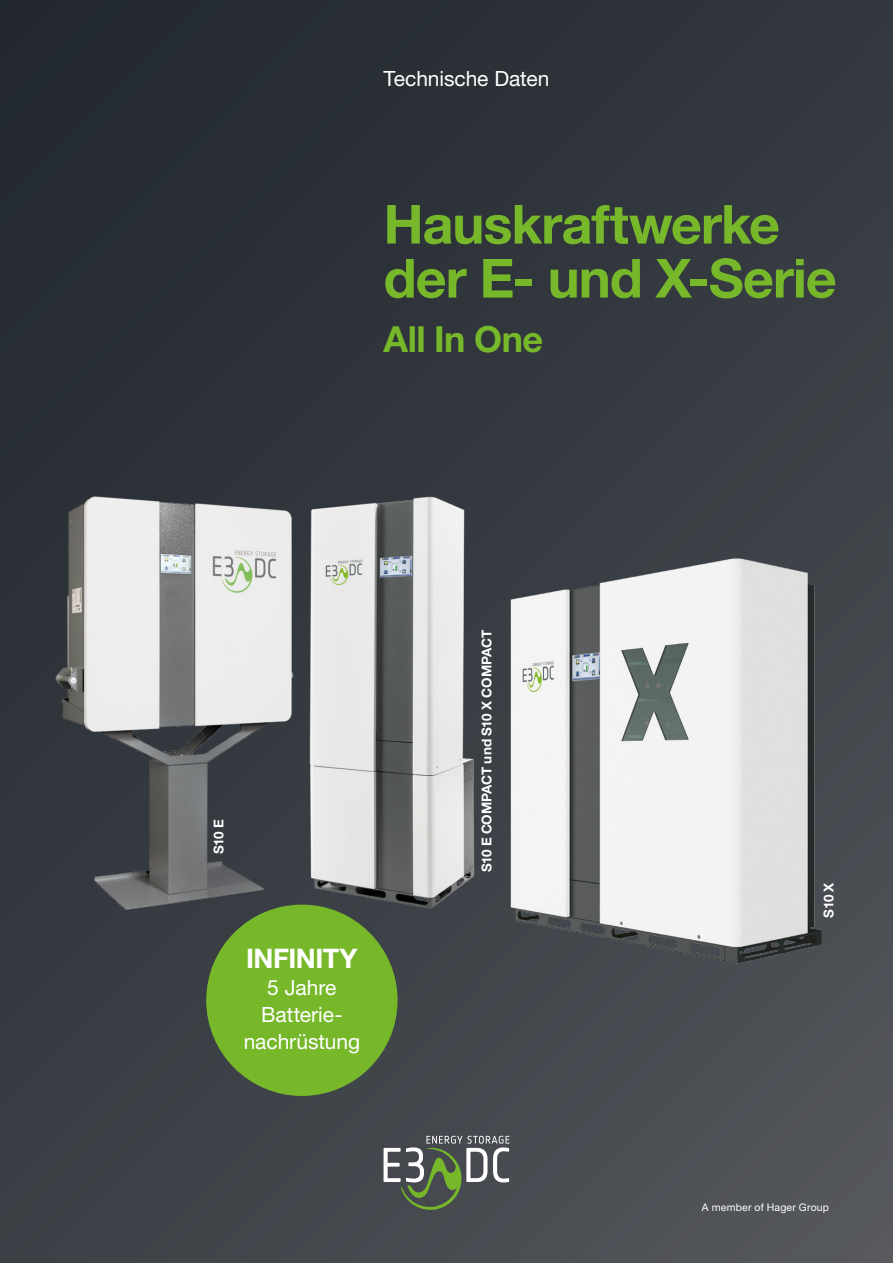
<style>
.page{position:relative;width:893px;height:1263px;background:#fff}
.page>*{position:absolute;margin:0;border:0;box-sizing:border-box;transform-origin:0 0}
.hager_Title_36pt_36p{font:700 54px/54px "Helvetica Neue LT Pro";letter-spacing:-.015em;color:#76b82a}
.hager_Title_24pt_36p{font:700 36px "Helvetica Neue LT Pro";letter-spacing:-.015em;color:#76b82a}
.e3dc_Headline_18pt_1{font:700 27px "Helvetica Neue LT Pro";letter-spacing:-.02em;color:#fff}
.e3dc_Teaser_text_14p{font:21px/27px "Helvetica Neue LT Pro";letter-spacing:-.005em;color:#fff;text-align:center}
.e3dc_Table_data_them{font:700 13.5px "Helvetica Neue LT Pro";letter-spacing:-.02em;color:#fff}
.t1{font:10.5px "Helvetica Neue LT Pro";letter-spacing:.015em;color:#fff}
</style>
<div class="page">
<div style="left:0;top:0;width:893px;height:1263px;background:linear-gradient(to bottom,#282e34,#484c51)"></div>
<svg style="left:384px;top:1136px;width:125px;height:74px;background:#646d64"></svg>
<img style="left:302px;top:489px;width:175px;height:433px">
<img style="left:54px;top:489px;width:245px;height:430px">
<img style="left:500px;top:547px;width:339px;height:423px">
<div style="left:206px;top:904px;width:192px;height:192px;background:#76b82a;border-radius:50%"></div>
<p class="e3dc_Teaser_text_14p" style="left:384px;top:65px;width:167px">Technische Daten</p>
<p class="hager_Title_36pt_36p" style="left:384px;top:196px;width:455px">Hauskraftwerke der E- und X-Serie</p>
<p class="hager_Title_24pt_36p" style="left:384px;top:317px;width:161px">All In One</p>
<p class="e3dc_Table_data_them" style="left:210px;top:854px;width:36px;rotate:-90deg">S10 E</p>
<p class="e3dc_Headline_18pt_1" style="left:246px;top:942px;width:113px">INFINITY</p>
<p class="e3dc_Teaser_text_14p" style="left:244px;top:974px;width:118px">5 Jahre<br>Batterie&shy;nachrüstung</p>
<p class="e3dc_Table_data_them" style="left:478px;top:872px;width:244px;rotate:-90deg">S10 E COMPACT und S10 X COMPACT</p>
<p class="e3dc_Table_data_them" style="left:820px;top:918px;width:37px;rotate:-90deg">S10 X</p>
<p class="t1" style="left:702px;top:1201px;width:129px">A member of Hager Group</p>
</div>
